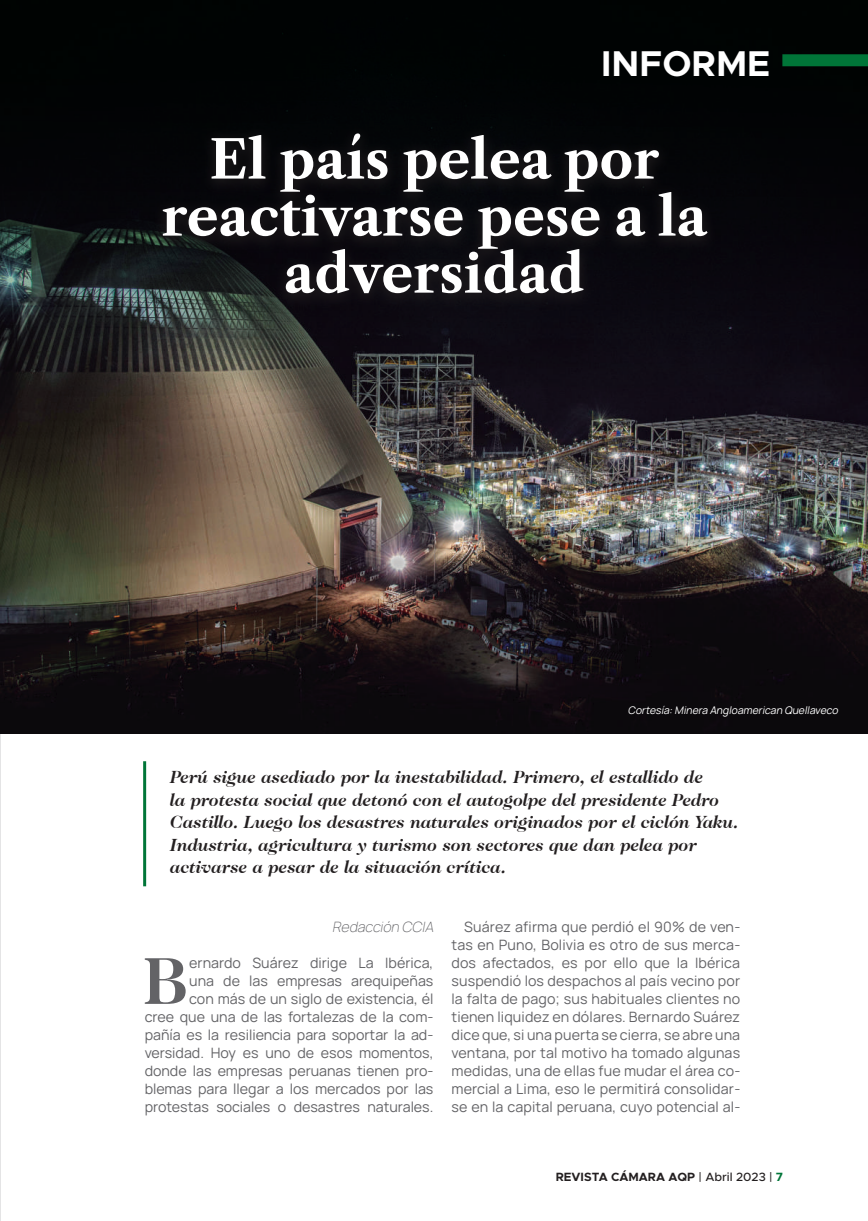
<style>
.page{position:relative;width:868px;height:1221px;background:#fff}
.page>*{position:absolute;margin:0;border:0;box-sizing:border-box;transform-origin:0 0}
.t1{font:700 67.65px "Caslon 224 IT Cby BT";color:#636366}
.t2{font:700 52.5px/57px "Libre Caslon Text";color:#fff;text-align:center}
.t3{font:700 36px "Metropolis";color:#fff}
.t4{font:italic 700 18px/22.5px "Caslon 224 IT Cby BT";color:#231f20}
.t5{font:14.25px/18px "Manrope";color:#636366;text-align:right}
.t6{font:italic 200 14.25px "Manrope";color:#636366}
.t7{font:700 12px "Metropolis";color:#231f20}
.t8{font:italic 10.5px "Manrope";color:#fff}
.s1{font-weight:500}
.s2{color:#007538}
</style>
<div class="page">
<img style="left:0;top:438px;width:867px;height:295px">
<svg style="left:0;top:0;width:867px;height:438px;background:#131315"></svg>
<div style="left:150px;top:124px;width:570px;height:187px;background:#0d0c10"></div>
<hr style="left:143px;top:761px;width:3px;height:125px;background:#007538">
<div style="left:782px;top:54px;width:85px;height:12px;background:#007538"></div>
<h3 class="t3" style="left:601px;top:41px;width:170px">INFORME</h3>
<h2 class="t2" style="left:161px;top:131px;width:547px">El país pelea por reactivarse pese a la adversidad</h2>
<p class="t8" style="left:627px;top:702px;width:214px">Cortesía:Minera Angloamerican Quellaveco</p>
<p class="t4" style="left:170px;top:765px;width:570px">Perú sigue asediado por la inestabilidad. Primero, el estallido de<br>la protesta social que detonó con el autogolpe del presidente Pedro Castillo. Luego los desastres naturales originados por el ciclón Yaku.<br>Industria, agricultura y turismo son sectores que dan pelea por activarse a pesar de la situación crítica.</p>
<p class="t6" style="left:332px;top:916px;width:106px">Redacción CCIA</p>
<p class="t5" style="left:145px;top:953px;width:290px">ernardo Suárez dirige La Ibérica,<br>una de las empresas arequipeñas<br>con más de un siglo de existencia, él<br>cree que una de las fortalezas de la com&shy;pañía es la resiliencia para soportar la ad&shy;versidad. Hoy es uno de esos momentos, donde las empresas peruanas tienen pro&shy;blemas para llegar a los mercados por las protestas sociales o desastres naturales.</p>
<h1 class="t1" style="left:142px;top:938px;width:48px">B</h1>
<p class="t5" style="left:451px;top:917px;width:290px;text-align:justify;text-indent:13px">Suárez afirma que perdió el 90% de ven&shy;tas en Puno, Bolivia es otro de sus merca&shy;dos afectados, es por ello que la Ibérica suspendió los despachos al país vecino por la falta de pago; sus habituales clientes no tienen liquidez en dólares. Bernardo Suárez dice que, si una puerta se cierra, se abre una ventana, por tal motivo ha tomado algunas medidas, una de ellas fue mudar el área co&shy;mercial a Lima, eso le permitirá consolidar&shy;se en la capital peruana, cuyo potencial al-</p>
<p class="t7" style="left:555px;top:1169px;width:228px">REVISTA CÁMARA AQP <span class="s1">| Abril 2023 |</span> <span class="s2">7</span></p>
</div>
